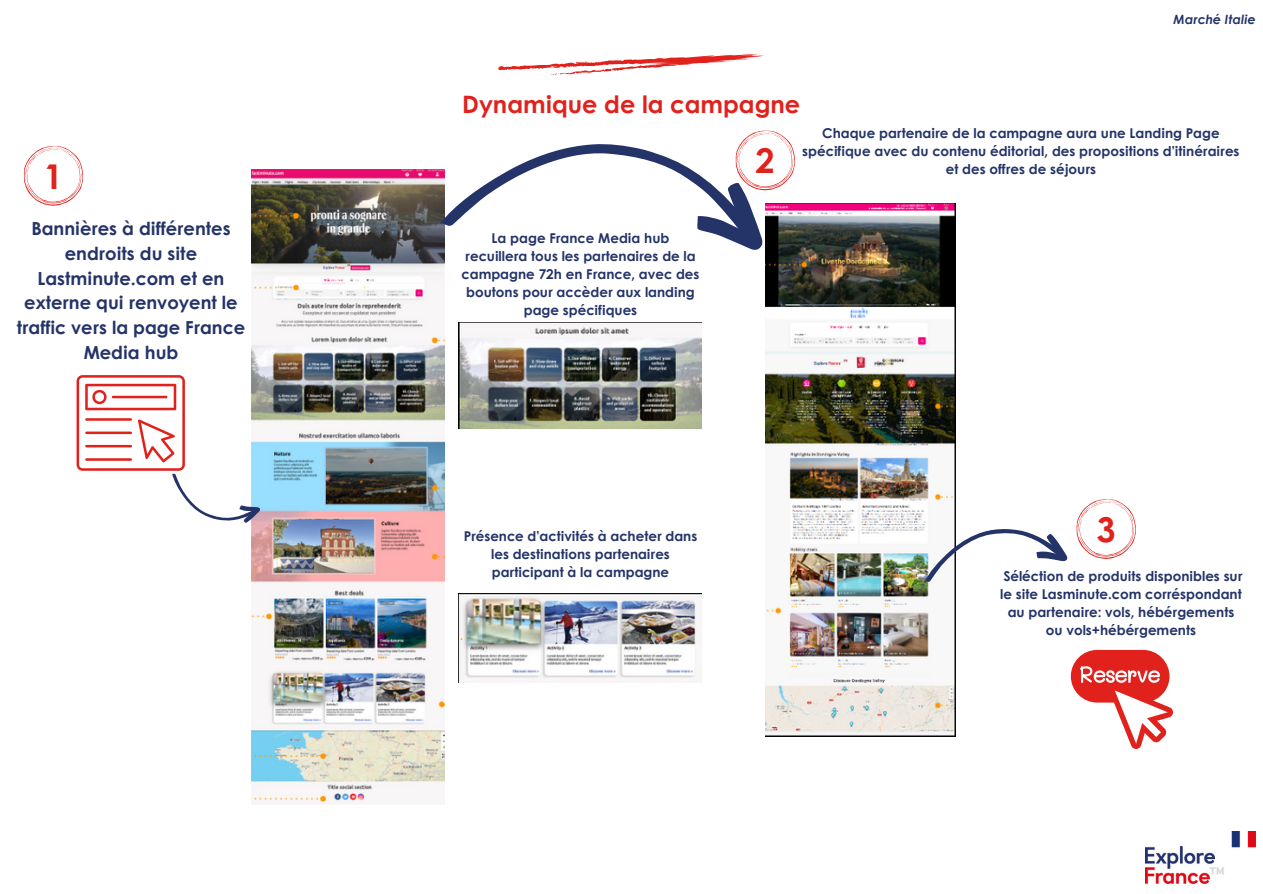
<style>
.page{position:relative;width:1263px;height:894px;background:#fff}
.page>*{position:absolute;margin:0;border:0;box-sizing:border-box;transform-origin:0 0}
.t1{font:700 34.05px "Century Gothic";color:#e1211c}
.t2{font:700 24px "Century Gothic";color:#e1211c}
.t3{font:700 18px/24.8px "Century Gothic";color:#243368;text-align:center}
.t4{font:700 13.5px/18px "Century Gothic";color:#243368;text-align:center}
.t5{font:italic 700 12.75px "Century Gothic";color:#243368}
</style>
<div class="page">
<img style="left:1146px;top:831px;width:110px;height:52px">
<svg style="left:498px;top:54px;width:266px;height:21px"></svg>
<svg style="left:24px;top:146px;width:59px;height:60px"></svg>
<svg style="left:1076px;top:499px;width:60px;height:59px"></svg>
<img style="left:251px;top:169px;width:194px;height:635px">
<svg style="left:77px;top:375px;width:184px;height:162px"></svg>
<img style="left:459px;top:322px;width:243px;height:106px">
<img style="left:459px;top:593px;width:243px;height:89px">
<img style="left:765px;top:204px;width:190px;height:531px">
<svg style="left:438px;top:131px;width:357px;height:124px"></svg>
<svg style="left:916px;top:512px;width:152px;height:83px"></svg>
<svg style="left:1071px;top:649px;width:102px;height:99px"></svg>
<p class="t1" style="left:44px;top:150px;width:21px">1</p>
<p class="t3" style="left:17px;top:215px;width:230px">Bannières à différentes endroits du site<br>Lastminute.com et en externe qui renvoyent le traffic vers la page France<br>Media hub</p>
<p class="t2" style="left:462px;top:86px;width:339px">Dynamique de la campagne</p>
<p class="t5" style="left:1173px;top:9px;width:84px">Marché Italie</p>
<p class="t4" style="left:462px;top:228px;width:239px">La page France Media hub recuillera tous les partenaires de la campagne 72h en France, avec des boutons pour accèder aux landing page spécifiques</p>
<p class="t1" style="left:756px;top:135px;width:21px">2</p>
<p class="t4" style="left:802px;top:123px;width:439px">Chaque partenaire de la campagne aura une Landing Page spécifique avec du contenu éditorial, des propositions d’itinéraires et des offres de séjours</p>
<p class="t4" style="left:464px;top:526px;width:235px">Présence d’activités à acheter dans les destinations partenaires participant à la campagne</p>
<p class="t1" style="left:1096px;top:503px;width:21px">3</p>
<p class="t4" style="left:1000px;top:566px;width:244px">Séléction de produits disponibles sur le site Lasminute.com corréspondant au partenaire: vols, hébérgements ou vols+hébérgements</p>
</div>
